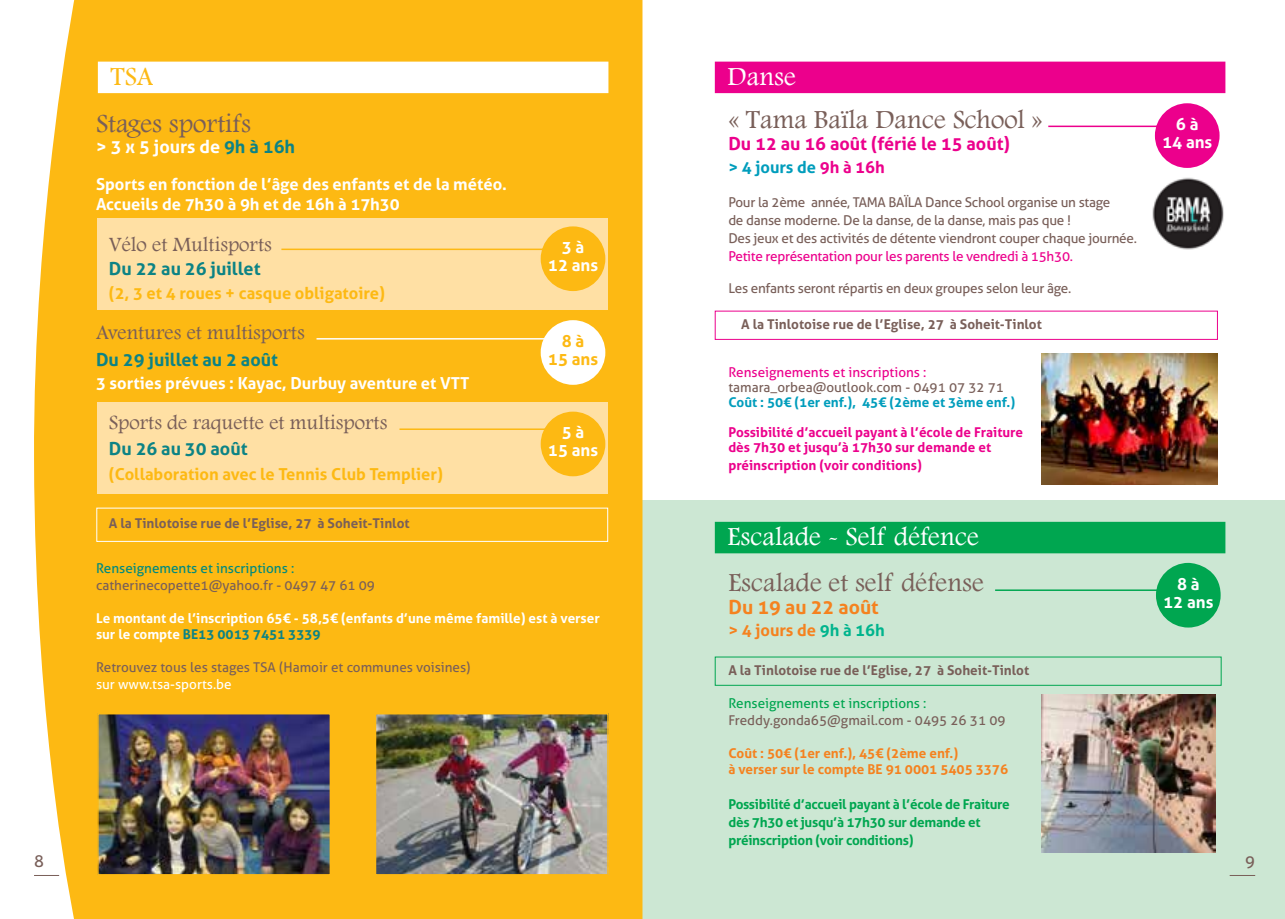
<style>
.page{position:relative;width:1285px;height:919px;background:#fff}
.page>*{position:absolute;margin:0;border:0;box-sizing:border-box;transform-origin:0 0}
.t1{font:27px "Footlight MT Light";color:#795f59}
.t2{font:27px "Footlight MT Light";color:#fff}
.t3{font:27px "Footlight MT Light";color:#fdb913}
.t4{font:21px "Footlight MT Light";color:#795f59}
.t5{font:700 19.5px "Aller";color:#f5821f}
.t6{font:700 18px "Aller";color:#0c8385}
.t7{font:700 18px "Aller";color:#ec008c}
.t8{font:700 18px "Aller";color:#fff}
.t9{font:700 16.8px/18px "Aller";color:#fff;text-align:center}
.t10{font:700 16.8px/18px "Aller";color:#fdb913;text-align:center}
.t11{font:700 16.5px/19.5px "Aller";color:#fff}
.t12{font:700 16.5px "Aller";color:#fdb913}
.t13{font:700 16.5px "Aller";color:#009dbc}
.t14{font:700 16.5px "Aller";color:#f5821f}
.t15{font:16.5px "Aller";color:#795f59}
.t16{font:13.5px/18px "Aller";letter-spacing:-.02em;color:#795f59}
.t17{font:13.5px "Aller";color:#795f59}
.t18{font:700 13.5px "Aller";color:#795f59}
.t19{font:700 13.5px/15px "Aller";color:#ec008c}
.t20{font:700 13.5px/18px "Aller";letter-spacing:-.02em;color:#00a650}
.t21{font:700 13.5px/16.5px "Aller";color:#fff}
.t22{font:700 13.5px/16.5px "Aller";color:#f5821f}
.t23{font:13.5px "Aller";letter-spacing:-.02em;color:#ec008c}
.t24{font:700 13.5px "Aller";color:#009dbc}
.t25{font:13.5px "Aller";color:#008a7d}
.t26{font:13.5px "Aller";color:#ec008c}
.t27{font:13.5px "Aller";color:#00a650}
.t28{font:13.5px "Aller";color:#fff}
.s1{color:#0c8385}
.s2{color:#fdb913}
.s3{color:#ec008c}
.s4{color:#00b48d}
</style>
<div class="page">
<div style="left:642px;top:500px;width:642px;height:418px;background:#cce7d3"></div>
<div style="left:34px;top:0;width:608px;height:918px;background:#fdb913"></div>
<div style="left:97px;top:219px;width:510px;height:91px;background:#ffe0a4"></div>
<div style="left:97px;top:402px;width:510px;height:92px;background:#ffe0a4"></div>
<hr style="left:281px;top:248px;width:267px;height:2px;background:#fdb913">
<hr style="left:316px;top:338px;width:235px;height:1px;background:#fff">
<hr style="left:399px;top:428px;width:151px;height:2px;background:#fdb913">
<div style="left:540px;top:226px;width:65px;height:65px;background:#fdb913;border-radius:50%"></div>
<div style="left:540px;top:320px;width:65px;height:65px;background:#fff;border-radius:50%"></div>
<div style="left:540px;top:411px;width:65px;height:65px;background:#fdb913;border-radius:50%"></div>
<img style="left:100px;top:716px;width:228px;height:156px">
<div style="left:97px;top:713px;width:234px;height:162px;border:2px solid #fdb913"></div>
<img style="left:377px;top:716px;width:228px;height:156px">
<div style="left:374px;top:713px;width:234px;height:162px;border:2px solid #fdb913"></div>
<div style="left:98px;top:62px;width:510px;height:31px;background:#fff"></div>
<div style="left:714px;top:521px;width:511px;height:32px;background:#00a650"></div>
<div style="left:714px;top:62px;width:511px;height:31px;background:#ec008c"></div>
<hr style="left:1048px;top:126px;width:131px;height:1px;background:#ec008c">
<hr style="left:994px;top:589px;width:172px;height:2px;background:#00a650">
<div style="left:1154px;top:103px;width:65px;height:65px;background:#ec008c;border-radius:50%"></div>
<div style="left:1155px;top:563px;width:65px;height:64px;background:#00a650;border-radius:50%"></div>
<div style="left:714px;top:311px;width:503px;height:29px;border:1px solid #ec008c"></div>
<svg style="left:34px;top:875px;width:25px;height:1px"></svg>
<svg style="left:1229px;top:875px;width:25px;height:1px"></svg>
<img style="left:1041px;top:353px;width:176px;height:131px">
<img style="left:1041px;top:694px;width:174px;height:158px">
<img style="left:1152px;top:177px;width:72px;height:73px">
<h1 class="t3" style="left:111px;top:60px;width:44px">TSA</h1>
<h1 class="t1" style="left:96px;top:107px;width:156px">Stages sportifs</h1>
<h3 class="t8" style="left:96px;top:135px;width:200px">&gt; 3 x 5 jours de <span class="s1">9h à 16h</span></h3>
<p class="t11" style="left:96px;top:175px;width:412px">Sports en fonction de l’âge des enfants et de la météo.<br>Accueils de 7h30 à 9h et de 16h à 17h30</p>
<h2 class="t4" style="left:109px;top:231px;width:165px">Vélo et Multisports</h2>
<h3 class="t6" style="left:109px;top:257px;width:153px">Du 22 au 26 juillet</h3>
<p class="t12" style="left:109px;top:282px;width:278px">(2, 3 et 4 roues + casque obligatoire)</p>
<h2 class="t4" style="left:96px;top:320px;width:210px">Aventures et multisports</h2>
<h3 class="t6" style="left:96px;top:348px;width:183px">Du 29 juillet au 2 août</h3>
<p class="t11" style="left:96px;top:373px;width:375px">3 sorties prévues : Kayac, Durbuy aventure et VTT</p>
<h2 class="t4" style="left:109px;top:410px;width:280px">Sports de raquette et multisports</h2>
<h3 class="t6" style="left:109px;top:437px;width:140px">Du 26 au 30 août</h3>
<p class="t12" style="left:109px;top:464px;width:335px">(Collaboration avec le Tennis Club Templier)</p>
<p class="t18" style="left:109px;top:515px;width:302px">A la Tinlotoise rue de l’Eglise, 27 à Soheit-Tinlot</p>
<p class="t25" style="left:96px;top:560px;width:200px">Renseignements et inscriptions :</p>
<p class="t17" style="left:96px;top:576px;width:280px">catherinecopette1@yahoo.fr - 0497 47 61 09</p>
<p class="t21" style="left:96px;top:609px;width:510px">Le montant de l’inscription 65€ - 58,5€ (enfants d’une même famille) est à verser<span class="s2">r </span>sur le compte <span class="s1">BE13 0013 7451 3339</span></p>
<p class="t17" style="left:96px;top:659px;width:376px">Retrouvez tous les stages TSA (Hamoir et communes voisines)</p>
<p class="t28" style="left:96px;top:675px;width:137px">sur www.tsa-sports.be</p>
<p class="t9" style="left:548px;top:238px;width:52px">3 à<br>12 ans</p>
<p class="t10" style="left:548px;top:332px;width:52px">8 à<br>15 ans</p>
<p class="t9" style="left:548px;top:423px;width:52px">5 à<br>15 ans</p>
<h1 class="t2" style="left:727px;top:60px;width:70px">Danse</h1>
<h1 class="t1" style="left:728px;top:103px;width:315px">« Tama Baïla Dance School »</h1>
<h3 class="t7" style="left:728px;top:133px;width:283px">Du 12 au 16 août (férié le 15 août)</h3>
<p class="t13" style="left:728px;top:157px;width:158px">&gt; 4 jours de <span class="s3">9h à 16h</span></p>
<p class="t16" style="left:728px;top:193px;width:410px">Pour la 2ème année, TAMA BAÏLA Dance School organise un stage<br>de danse moderne. De la danse, de la danse, mais pas que !<br>Des jeux et des activités de détente viendront couper chaque journée.</p>
<p class="t23" style="left:728px;top:248px;width:346px">Petite représentation pour les parents le vendredi à 15h30.</p>
<p class="t16" style="left:728px;top:279px;width:344px">Les enfants seront répartis en deux groupes selon leur âge.</p>
<p class="t18" style="left:741px;top:315px;width:302px">A la Tinlotoise rue de l’Eglise, 27 à Soheit-Tinlot</p>
<p class="t26" style="left:728px;top:364px;width:200px">Renseignements et inscriptions :</p>
<p class="t17" style="left:728px;top:378px;width:277px">tamara_orbea@outlook.com - 0491 07 32 71</p>
<p class="t24" style="left:728px;top:393px;width:288px">Coût : 50€ (1er enf.), 45€ (2ème et 3ème enf.)</p>
<p class="t19" style="left:728px;top:424px;width:296px">Possibilité d’accueil payant à l’école de Fraiture dès 7h30 et jusqu’à 17h30 sur demande et</p>
<p class="t19" style="left:728px;top:457px;width:195px">préinscription (voir conditions)</p>
<h1 class="t2" style="left:727px;top:520px;width:253px">Escalade - Self défence</h1>
<h1 class="t1" style="left:728px;top:566px;width:257px">Escalade et self défense</h1>
<h3 class="t5" style="left:728px;top:595px;width:152px">Du 19 au 22 août</h3>
<p class="t14" style="left:728px;top:620px;width:158px">&gt; 4 jours de <span class="s4">9h à 16h</span></p>
<p class="t18" style="left:728px;top:662px;width:302px">A la Tinlotoise rue de l’Eglise, 27 à Soheit-Tinlot</p>
<p class="t27" style="left:728px;top:695px;width:200px">Renseignements et inscriptions :</p>
<p class="t17" style="left:728px;top:711px;width:279px">Freddy.gonda65@gmail.com - 0495 26 31 09</p>
<p class="t22" style="left:728px;top:744px;width:281px">Coût : 50€ (1er enf.), 45€ (2ème enf.)<br>à verser sur le compte BE 91 0001 5405 3376</p>
<p class="t20" style="left:728px;top:795px;width:283px">Possibilité d’accueil payant à l’école de Fraiture dès 7h30 et jusqu’à 17h30 sur demande et préinscription (voir conditions)</p>
<p class="t9" style="left:1161px;top:115px;width:52px">6 à<br>14 ans</p>
<p class="t9" style="left:1162px;top:574px;width:52px">8 à<br>12 ans</p>
<p class="t15" style="left:34px;top:851px;width:11px">8</p>
<p class="t15" style="left:1244px;top:851px;width:11px">9</p>
</div>
